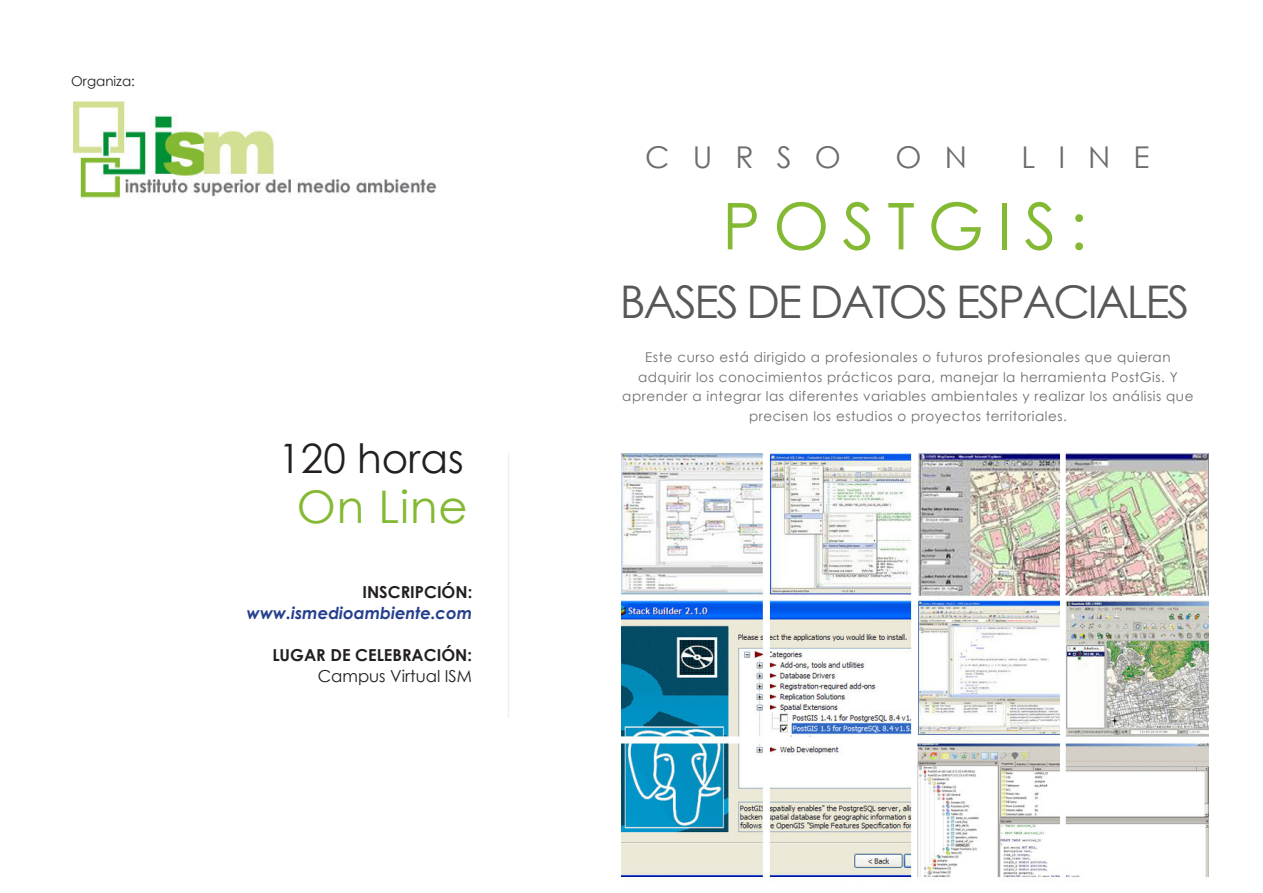
<style>
.page{position:relative;width:1263px;height:893px;background:#fff}
.page>*{position:absolute;margin:0;border:0;box-sizing:border-box;transform-origin:0 0}
.t1{font:64.5px "Century Gothic";letter-spacing:.2em;color:#84b933}
.t2{font:45px "Century Gothic";letter-spacing:-.05em;color:#57585a}
.t3{font:45px "Century Gothic";letter-spacing:.02em;color:#84b933}
.t4{font:40.5px "Century Gothic";color:#231f20}
.t5{font:30px "Century Gothic";letter-spacing:.77em;color:#6c6d70}
.t6{font:italic 700 16.5px/21px "Century Gothic";color:#253f8e;text-align:right}
.t7{font:700 16.5px "Century Gothic";color:#231f20}
.t8{font:16.5px "Century Gothic";color:#231f20}
.t9{font:13.5px/19.5px "Century Gothic";letter-spacing:.04em;color:#6c6d70;text-align:center}
.t10{font:13.5px "Century Gothic";color:#231f20}
.s1{font-style:normal;color:#231f20}
</style>
<div class="page">
<img style="left:73px;top:101px;width:364px;height:98px">
<hr style="left:508px;top:452px;width:1px;height:266px;background:#f0f0f2">
<img style="left:622px;top:454px;width:587px;height:427px">
<p class="t10" style="left:71px;top:71px;width:65px">Organiza:</p>
<p class="t4" style="left:279px;top:430px;width:187px">120 horas</p>
<p class="t3" style="left:297px;top:476px;width:172px">On Line</p>
<p class="t6" style="left:247px;top:581px;width:227px"><span class="s1">INSCRIPCIÓN: </span>www.ismedioambiente.com</p>
<p class="t7" style="left:272px;top:643px;width:201px">LUGAR DE CELEBRACIÓN:</p>
<p class="t8" style="left:318px;top:665px;width:156px">Campus Virtual ISM</p>
<p class="t5" style="left:645px;top:136px;width:197px">CURSO</p>
<p class="t5" style="left:895px;top:136px;width:73px">O N</p>
<p class="t5" style="left:1021px;top:136px;width:130px">LINE</p>
<p class="t1" style="left:722px;top:181px;width:366px">POSTGIS:</p>
<p class="t2" style="left:620px;top:271px;width:571px">BASES DE DATOS ESPACIALES</p>
<p class="t9" style="left:622px;top:347px;width:573px">Este curso está dirigido a profesionales o futuros profesionales que quieran adquirir los conocimientos prácticos para, manejar la herramienta PostGis. Y aprender a integrar las diferentes variables ambientales y realizar los análisis que precisen los estudios o proyectos territoriales.</p>
</div>
